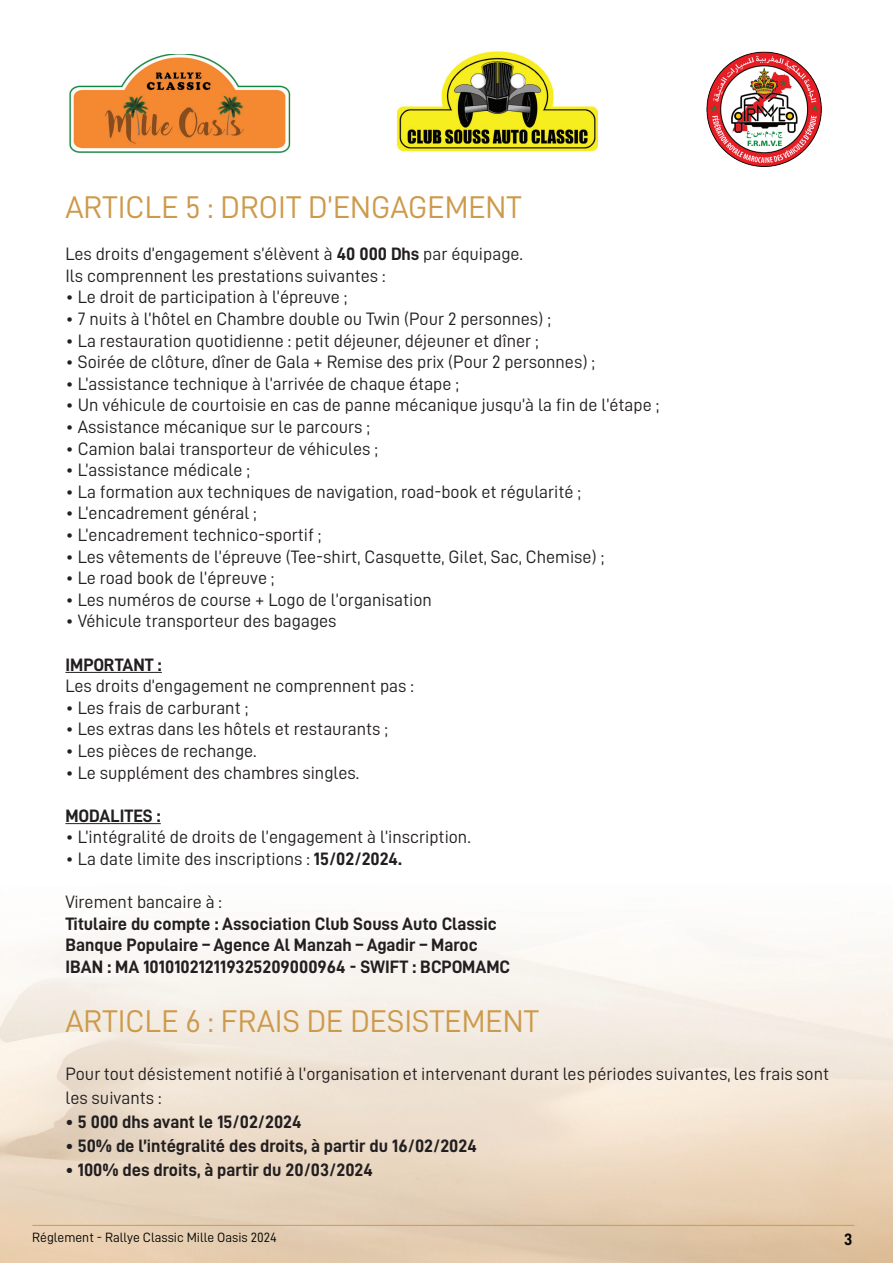
<style>
.page{position:relative;width:893px;height:1263px;background:#fff}
.page>*{position:absolute;margin:0;border:0;box-sizing:border-box;transform-origin:0 0}
.t1{font:31.5px "D DIN";color:#cd9a4b}
.t2{font:18px/21.6px "D DIN";color:#231f20}
.t3{font:18px/21.6px "D DIN Bold";color:#231f20}
.t4{font:16.5px "D DIN Bold";color:#040503}
.t5{font:13.5px "D DIN";color:#040503}
.s1{font-family:"D DIN Bold"}
</style>
<div class="page">
<img style="left:69px;top:54px;width:222px;height:99px">
<img style="left:397px;top:51px;width:200px;height:101px">
<img style="left:706px;top:51px;width:116px;height:116px">
<hr style="left:32px;top:1225px;width:822px;height:1px;background:#cd9a4b">
<hr style="left:65px;top:672px;width:97px;height:1px;background:#231f20">
<hr style="left:65px;top:823px;width:96px;height:1px;background:#231f20">
<h1 class="t1" style="left:65px;top:189px;width:458px">ARTICLE 5 : DROIT D’ENGAGEMENT</h1>
<p class="t2" style="left:65px;top:243px;width:459px">Les droits d’engagement s’élèvent à <span class="s1">40 000 Dhs</span> par équipage.<br>Ils comprennent les prestations suivantes :</p>
<p class="t2" style="left:65px;top:286px;width:283px">• Le droit de participation à l’épreuve ;</p>
<p class="t2" style="left:65px;top:308px;width:487px">• 7 nuits à l’hôtel en Chambre double ou Twin (Pour 2 personnes) ;</p>
<p class="t2" style="left:65px;top:329px;width:475px">• La restauration quotidienne : petit déjeuner, déjeuner et dîner ;</p>
<p class="t2" style="left:65px;top:351px;width:531px">• Soirée de clôture, dîner de Gala + Remise des prix (Pour 2 personnes) ;</p>
<p class="t2" style="left:65px;top:372px;width:395px">• L’assistance technique à l’arrivée de chaque étape ;</p>
<p class="t2" style="left:65px;top:394px;width:595px">• Un véhicule de courtoisie en cas de panne mécanique jusqu’à la fin de l’étape ;</p>
<p class="t2" style="left:65px;top:416px;width:306px">• Assistance mécanique sur le parcours ;</p>
<p class="t2" style="left:65px;top:437px;width:314px">• Camion balai transporteur de véhicules ;</p>
<p class="t2" style="left:65px;top:459px;width:186px">• L’assistance médicale ;</p>
<p class="t2" style="left:65px;top:480px;width:517px">• La formation aux techniques de navigation, road-book et régularité ;</p>
<p class="t2" style="left:65px;top:502px;width:193px">• L’encadrement général ;</p>
<p class="t2" style="left:65px;top:524px;width:257px">• L’encadrement technico-sportif ;</p>
<p class="t2" style="left:65px;top:545px;width:540px">• Les vêtements de l’épreuve (Tee-shirt, Casquette, Gilet, Sac, Chemise) ;</p>
<p class="t2" style="left:65px;top:567px;width:210px">• Le road book de l’épreuve ;</p>
<p class="t2" style="left:65px;top:588px;width:368px">• Les numéros de course + Logo de l’organisation</p>
<p class="t2" style="left:65px;top:610px;width:273px">• Véhicule transporteur des bagages</p>
<p class="t3" style="left:65px;top:653px;width:98px">IMPORTANT :</p>
<p class="t2" style="left:65px;top:675px;width:350px">Les droits d’engagement ne comprennent pas :</p>
<p class="t2" style="left:65px;top:696px;width:184px">• Les frais de carburant ;</p>
<p class="t2" style="left:65px;top:718px;width:324px">• Les extras dans les hôtels et restaurants ;</p>
<p class="t2" style="left:65px;top:740px;width:193px">• Les pièces de rechange.</p>
<p class="t2" style="left:65px;top:761px;width:295px">• Le supplément des chambres singles.</p>
<p class="t3" style="left:65px;top:804px;width:97px">MODALITES :</p>
<p class="t2" style="left:65px;top:826px;width:407px">• L’intégralité de droits de l’engagement à l’inscription.</p>
<p class="t2" style="left:65px;top:848px;width:338px">• La date limite des inscriptions : <span class="s1">15/02/2024.</span></p>
<p class="t2" style="left:65px;top:891px;width:158px">Virement bancaire à :</p>
<p class="t3" style="left:65px;top:912px;width:446px">Titulaire du compte : Association Club Souss Auto Classic<br>Banque Populaire – Agence Al Manzah – Agadir – Maroc<br>IBAN : MA 101010212119325209000964 - SWIFT : BCPOMAMC</p>
<h1 class="t1" style="left:65px;top:1004px;width:475px">ARTICLE 6 : FRAIS DE DESISTEMENT</h1>
<p class="t2" style="left:65px;top:1062px;width:765px;line-height:24px">Pour tout désistement notifié à l’organisation et intervenant durant les périodes suivantes, les frais sont les suivants :</p>
<p class="t3" style="left:65px;top:1111px;width:238px">• 5 000 dhs avant le 15/02/2024</p>
<p class="t3" style="left:65px;top:1135px;width:413px">• 50% de l’intégralité des droits, à partir du 16/02/2024</p>
<p class="t3" style="left:65px;top:1159px;width:309px">• 100% des droits, à partir du 20/03/2024</p>
<p class="t5" style="left:32px;top:1230px;width:246px">Réglement - Rallye Classic Mille Oasis 2024</p>
<p class="t4" style="left:844px;top:1230px;width:10px">3</p>
</div>
